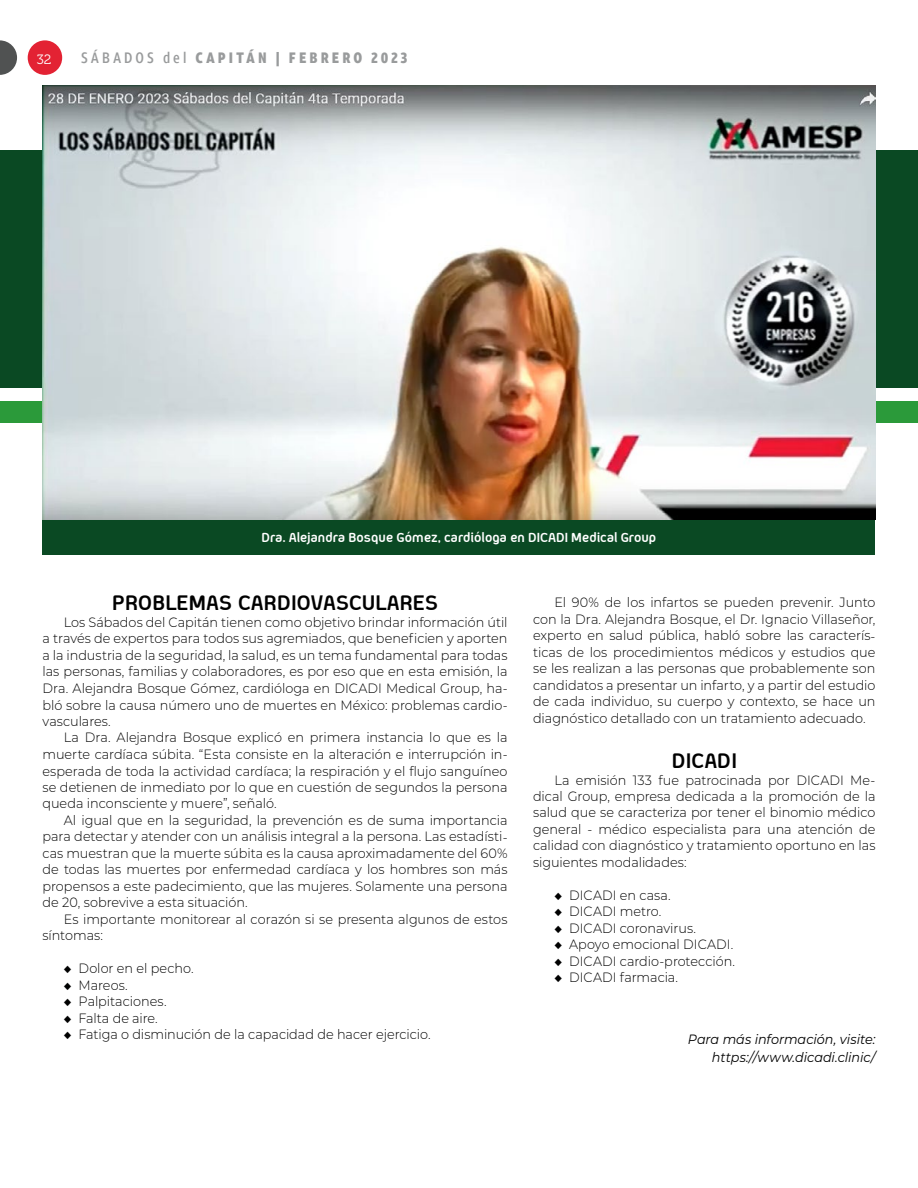
<style>
.page{position:relative;width:918px;height:1188px;background:#fff}
.page>*{position:absolute;margin:0;border:0;box-sizing:border-box;transform-origin:0 0}
.t1{font:700 24px "Aeroportal";letter-spacing:.01em;color:#000}
.t2{font:700 15px "Aeroportal";color:#fff}
.t3{font:900 15px "ATT Aleck Cd";letter-spacing:.2em;color:#999b9c}
.t4{font:300 13.5px/16.5px "Montserrat";color:#000101;text-align:justify;scale:.95 1}
.t5{font:italic 13.5px/18px "Montserrat";letter-spacing:-.005em;color:#000101;text-align:right;scale:.95 1}
.t6{font:13.5px "Museo 300";color:#fff}
.s1{font-weight:500}
</style>
<div class="page">
<div style="left:28px;top:40px;width:34px;height:35px;background:#e32233;border-radius:50%"></div>
<svg style="left:0;top:40px;width:17px;height:35px"></svg>
<div style="left:0;top:150px;width:918px;height:237px;background:#0a4923"></div>
<div style="left:0;top:401px;width:918px;height:21px;background:#2b9a3a"></div>
<img style="left:43px;top:85px;width:832px;height:435px">
<div style="left:43px;top:520px;width:832px;height:34px;background:#0a4923"></div>
<p class="t6" style="left:37px;top:52px;width:16px">32</p>
<p class="t3" style="left:81px;top:48px;width:327px"><span class="s1">SÁBADOS del</span> CAPITÁN | FEBRERO 2023</p>
<p class="t2" style="left:262px;top:529px;width:396px">Dra. Alejandra Bosque Gómez, cardióloga en DICADI Medical Group</p>
<h1 class="t1" style="left:112px;top:590px;width:327px">PROBLEMAS CARDIOVASCULARES</h1>
<p class="t4" style="left:43px;top:614px;width:491px;text-indent:21px">Los Sábados del Capitán tienen como objetivo brindar información útil a través de expertos para todos sus agremiados, que beneficien y aporten a la industria de la seguridad, la salud, es un tema fundamental para todas las personas, familias y colaboradores, es por eso que en esta emisión, la Dra. Alejandra Bosque Gómez, cardióloga en DICADI Medical Group, ha&shy;bló sobre la causa número uno de muertes en México: problemas cardio&shy;vasculares.</p>
<p class="t4" style="left:43px;top:729px;width:491px;text-indent:21px">La Dra. Alejandra Bosque explicó en primera instancia lo que es la muerte cardíaca súbita. “Esta consiste en la alteración e interrupción in&shy;esperada de toda la actividad cardíaca; la respiración y el flujo sanguíneo se detienen de inmediato por lo que en cuestión de segundos la persona queda inconsciente y muere”, señaló.</p>
<p class="t4" style="left:43px;top:812px;width:491px;text-indent:21px">Al igual que en la seguridad, la prevención es de suma importancia para detectar y atender con un análisis integral a la persona. Las estadísti&shy;cas muestran que la muerte súbita es la causa aproximadamente del 60% de todas las muertes por enfermedad cardíaca y los hombres son más propensos a este padecimiento, que las mujeres. Solamente una persona de 20, sobrevive a esta situación.</p>
<p class="t4" style="left:43px;top:911px;width:491px;text-indent:21px">Es importante monitorear al corazón si se presenta algunos de estos síntomas:</p>
<p class="t4" style="left:64px;top:960px;width:138px">◆ Dolor en el pecho.</p>
<p class="t4" style="left:64px;top:977px;width:69px">◆ Mareos.</p>
<p class="t4" style="left:64px;top:993px;width:110px">◆ Palpitaciones.</p>
<p class="t4" style="left:64px;top:1010px;width:101px">◆ Falta de aire.</p>
<p class="t4" style="left:64px;top:1026px;width:388px">◆ Fatiga o disminución de la capacidad de hacer ejercicio.</p>
<p class="t4" style="left:533px;top:594px;width:362px;text-indent:21px">El 90% de los infartos se pueden prevenir. Junto con la Dra. Alejandra Bosque, el Dr. Ignacio Villaseñor, experto en salud pública, habló sobre las caracterís&shy;ticas de los procedimientos médicos y estudios que se les realizan a las personas que probablemente son candidatos a presentar un infarto, y a partir del estudio de cada individuo, su cuerpo y contexto, se hace un diagnóstico detallado con un tratamiento adecuado.</p>
<h1 class="t1" style="left:672px;top:748px;width:67px">DICADI</h1>
<p class="t4" style="left:533px;top:771px;width:362px;text-indent:21px">La emisión 133 fue patrocinada por DICADI Me&shy;dical Group, empresa dedicada a la promoción de la salud que se caracteriza por tener el binomio médico general - médico especialista para una atención de calidad con diagnóstico y tratamiento oportuno en las siguientes modalidades:</p>
<p class="t4" style="left:554px;top:887px;width:124px">◆ DICADI en casa.</p>
<p class="t4" style="left:554px;top:903px;width:114px">◆ DICADI metro.</p>
<p class="t4" style="left:554px;top:920px;width:151px">◆ DICADI coronavirus.</p>
<p class="t4" style="left:554px;top:936px;width:190px">◆ Apoyo emocional DICADI.</p>
<p class="t4" style="left:554px;top:953px;width:192px">◆ DICADI cardio-protección.</p>
<p class="t4" style="left:554px;top:969px;width:132px">◆ DICADI farmacia.</p>
<p class="t5" style="left:688px;top:1030px;width:199px">Para más información, visite: https://www.dicadi.clinic/</p>
</div>
